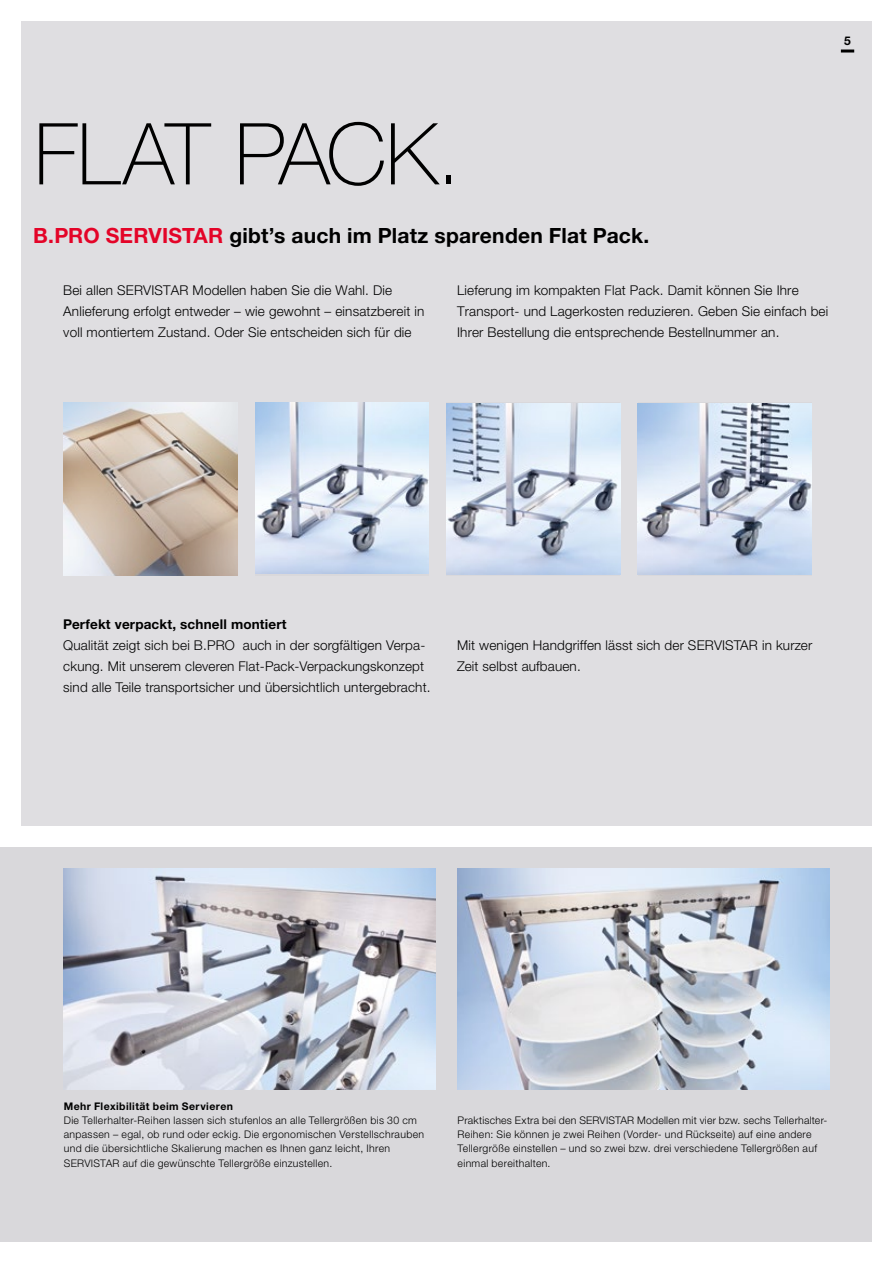
<style>
.page{position:relative;width:893px;height:1263px;background:#fff}
.page>*{position:absolute;margin:0;border:0;box-sizing:border-box;transform-origin:0 0}
.t1{font:100 85.5px "Helvetica Neue LTW1 G";letter-spacing:-.025em;color:#000}
.t2{font:700 21px "Helvetica Neue LTW1 G";letter-spacing:.01em;color:#000}
.t3{font:300 13.5px/21px "Helvetica Neue LTW1 G";letter-spacing:.01em;color:#000}
.t4{font:700 13.5px "Helvetica Neue LTW1 G";letter-spacing:.01em;color:#000}
.t5{font:700 12px "Helvetica Neue LTW1 G";color:#000}
.t6{font:300 10.5px/14.2px "Helvetica Neue LTW1 G";letter-spacing:.03em;color:#000}
.t7{font:700 10.5px "Helvetica Neue LTW1 G";letter-spacing:.04em;color:#000}
.s1{color:#e40428}
</style>
<div class="page">
<div style="left:21px;top:21px;width:851px;height:805px;background:#dfdee1"></div>
<div style="left:0;top:847px;width:872px;height:395px;background:#d9d8db"></div>
<img style="left:64px;top:868px;width:372px;height:221px">
<img style="left:457px;top:868px;width:372px;height:221px">
<img style="left:64px;top:402px;width:173px;height:174px">
<img style="left:255px;top:402px;width:174px;height:172px">
<img style="left:446px;top:403px;width:174px;height:172px">
<img style="left:638px;top:403px;width:173px;height:171px">
<svg style="left:841px;top:50px;width:13px;height:3px"></svg>
<p class="t5" style="left:844px;top:33px;width:8px">5</p>
<h1 class="t1" style="left:34px;top:103px;width:428px">FLAT PACK.</h1>
<h2 class="t2" style="left:33px;top:223px;width:618px"><span class="s1">B.PRO SERVISTAR</span> gibt’s auch im Platz sparenden Flat Pack.</h2>
<p class="t3" style="left:63px;top:280px;width:363px">Bei allen SERVISTAR Modellen haben Sie die Wahl. Die<br>Anlieferung erfolgt entweder – wie gewohnt – einsatzbereit in voll montiertem Zustand. Oder Sie entscheiden sich für die</p>
<p class="t3" style="left:457px;top:280px;width:373px">Lieferung im kompakten Flat Pack. Damit können Sie Ihre<br>Transport- und Lagerkosten reduzieren. Geben Sie einfach bei<br>Ihrer Bestellung die entsprechende Bestellnummer an.</p>
<p class="t4" style="left:63px;top:616px;width:225px">Perfekt verpackt, schnell montiert</p>
<p class="t3" style="left:63px;top:635px;width:369px">Qualität zeigt sich bei B.PRO auch in der sorgfältigen Verpa&shy;ckung. Mit unserem cleveren Flat-Pack-Verpackungskonzept sind alle Teile transportsicher und übersichtlich untergebracht.</p>
<p class="t3" style="left:457px;top:635px;width:357px">Mit wenigen Handgriffen lässt sich der SERVISTAR in kurzer<br>Zeit selbst aufbauen.</p>
<p class="t7" style="left:64px;top:1099px;width:171px">Mehr Flexibilität beim Servieren</p>
<p class="t6" style="left:64px;top:1113px;width:362px">Die Tellerhalter-Reihen lassen sich stufenlos an alle Tellergrößen bis 30 cm anpassen – egal, ob rund oder eckig. Die ergonomischen Verstellschrauben und die übersichtliche Skalierung machen es Ihnen ganz leicht, Ihren SERVISTAR auf die gewünschte Tellergröße einzustellen.</p>
<p class="t6" style="left:458px;top:1113px;width:371px">Praktisches Extra bei den SERVISTAR Modellen mit vier bzw. sechs Tellerhalter-Reihen: Sie können je zwei Reihen (Vorder- und Rückseite) auf eine andere Tellergröße einstellen – und so zwei bzw. drei verschiedene Tellergrößen auf einmal bereithalten.</p>
</div>
